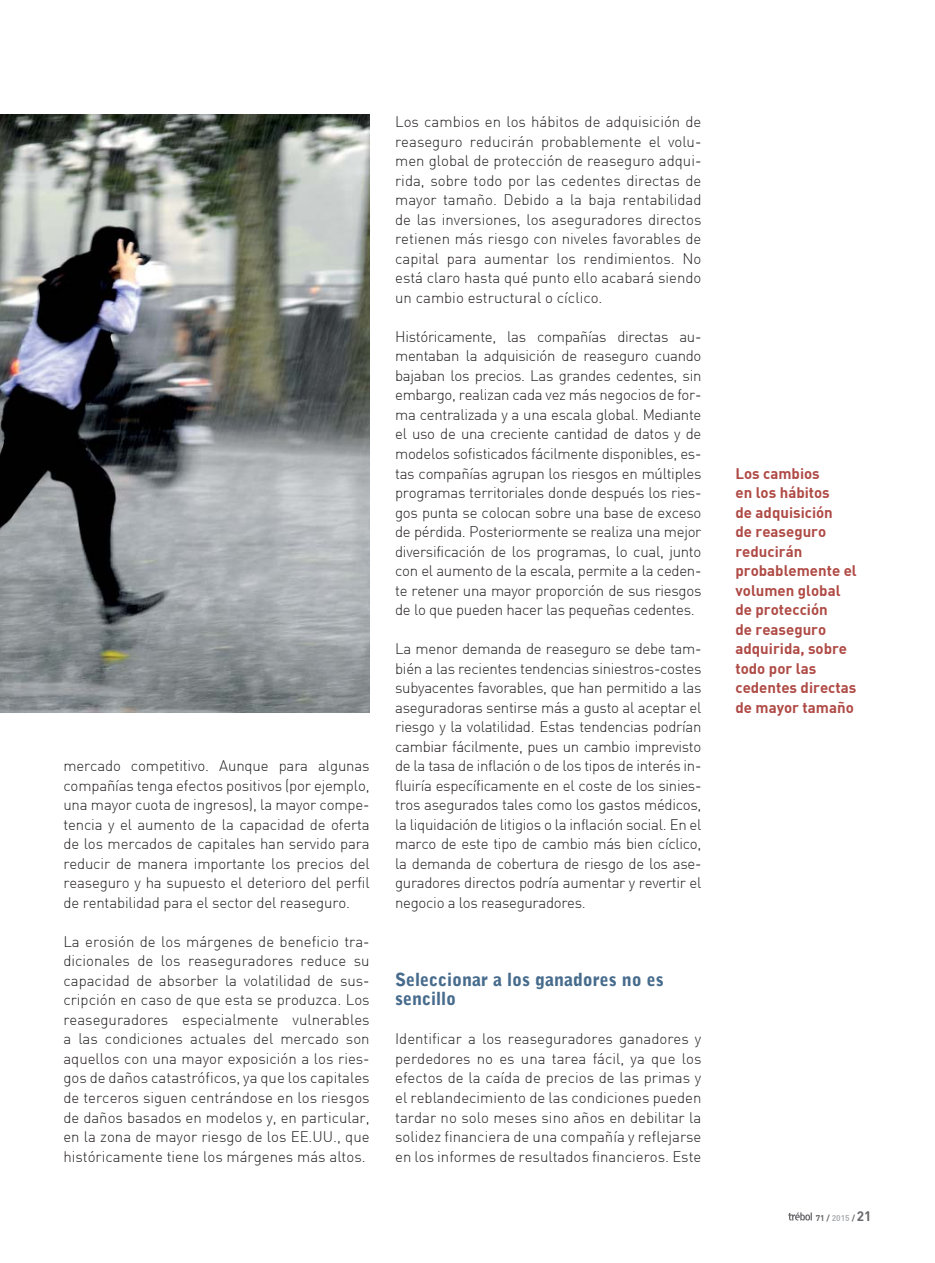
<style>
.page{position:relative;width:935px;height:1263px;background:#fff}
.page>*{position:absolute;margin:0;border:0;box-sizing:border-box;transform-origin:0 0}
.t1{font:900 18px/19.5px "Bell Gothic Std";color:#466b8c}
.t2{font:300 15px/19.5px "DIN";letter-spacing:-.005em;color:#231f20;text-align:justify}
.t3{font:700 15px/19.5px "DIN";color:#af4a45}
.t4{font:700 8.25px "DIN";color:#67686b}
.s1{color:#aeb0b3}
.s2{font-size:13.5px}
</style>
<div class="page">
<svg style="left:788px;top:1212px;width:24px;height:8px"></svg>
<img style="left:0;top:114px;width:370px;height:598px">
<p class="t2" style="left:63px;top:756px;width:308px">mercado competitivo. Aunque para algunas compañías tenga efectos positivos (por ejemplo, una mayor cuota de ingresos), la mayor compe&shy;tencia y el aumento de la capacidad de oferta de los mercados de capitales han servido para reducir de manera importante los precios del reaseguro y ha supuesto el deterioro del perfil de rentabilidad para el sector del reaseguro.</p>
<p class="t2" style="left:63px;top:931px;width:308px">La erosión de los márgenes de beneficio tra&shy;dicionales de los reaseguradores reduce su capacidad de absorber la volatilidad de sus&shy;cripción en caso de que esta se produzca. Los reaseguradores especialmente vulnerables a las condiciones actuales del mercado son aquellos con una mayor exposición a los ries&shy;gos de daños catastróficos, ya que los capitales de terceros siguen centrándose en los riesgos de daños basados en modelos y, en particular, en la zona de mayor riesgo de los EE.UU., que históricamente tiene los márgenes más altos.</p>
<p class="t2" style="left:395px;top:112px;width:308px">Los cambios en los hábitos de adquisición de reaseguro reducirán probablemente el volu&shy;men global de protección de reaseguro adqui&shy;rida, sobre todo por las cedentes directas de mayor tamaño. Debido a la baja rentabilidad de las inversiones, los aseguradores directos retienen más riesgo con niveles favorables de capital para aumentar los rendimientos. No está claro hasta qué punto ello acabará siendo un cambio estructural o cíclico.</p>
<p class="t2" style="left:395px;top:327px;width:308px">Históricamente, las compañías directas au&shy;mentaban la adquisición de reaseguro cuando bajaban los precios. Las grandes cedentes, sin embargo, realizan cada vez más negocios de for&shy;ma centralizada y a una escala global. Mediante el uso de una creciente cantidad de datos y de modelos sofisticados fácilmente disponibles, es&shy;tas compañías agrupan los riesgos en múltiples programas territoriales donde después los ries&shy;gos punta se colocan sobre una base de exceso de pérdida. Posteriormente se realiza una mejor diversificación de los programas, lo cual, junto con el aumento de la escala, permite a la ceden&shy;te retener una mayor proporción de sus riesgos de lo que pueden hacer las pequeñas cedentes.</p>
<p class="t2" style="left:395px;top:639px;width:308px">La menor demanda de reaseguro se debe tam&shy;bién a las recientes tendencias siniestros-costes subyacentes favorables, que han permitido a las aseguradoras sentirse más a gusto al aceptar el riesgo y la volatilidad. Estas tendencias podrían cambiar fácilmente, pues un cambio imprevisto de la tasa de inflación o de los tipos de interés in&shy;fluiría específicamente en el coste de los sinies&shy;tros asegurados tales como los gastos médicos, la liquidación de litigios o la inflación social. En el marco de este tipo de cambio más bien cíclico, la demanda de cobertura de riesgo de los ase&shy;guradores directos podría aumentar y revertir el negocio a los reaseguradores.</p>
<p class="t1" style="left:395px;top:970px;width:270px">Seleccionar a los ganadores no es sencillo</p>
<p class="t2" style="left:395px;top:1029px;width:308px">Identificar a los reaseguradores ganadores y perdedores no es una tarea fácil, ya que los efectos de la caída de precios de las primas y el reblandecimiento de las condiciones pueden tardar no solo meses sino años en debilitar la solidez financiera de una compañía y reflejarse en los informes de resultados financieros. Este</p>
<p class="t3" style="left:735px;top:462px;width:123px">Los cambios<br>en los hábitos<br>de adquisición<br>de reaseguro reducirán probablemente el volumen global de protección<br>de reaseguro adquirida, sobre todo por las cedentes directas de mayor tamaño</p>
<p class="t4" style="left:815px;top:1211px;width:57px">71 / <span class="s1">2015</span> / <span class="s2">21</span></p>
</div>
